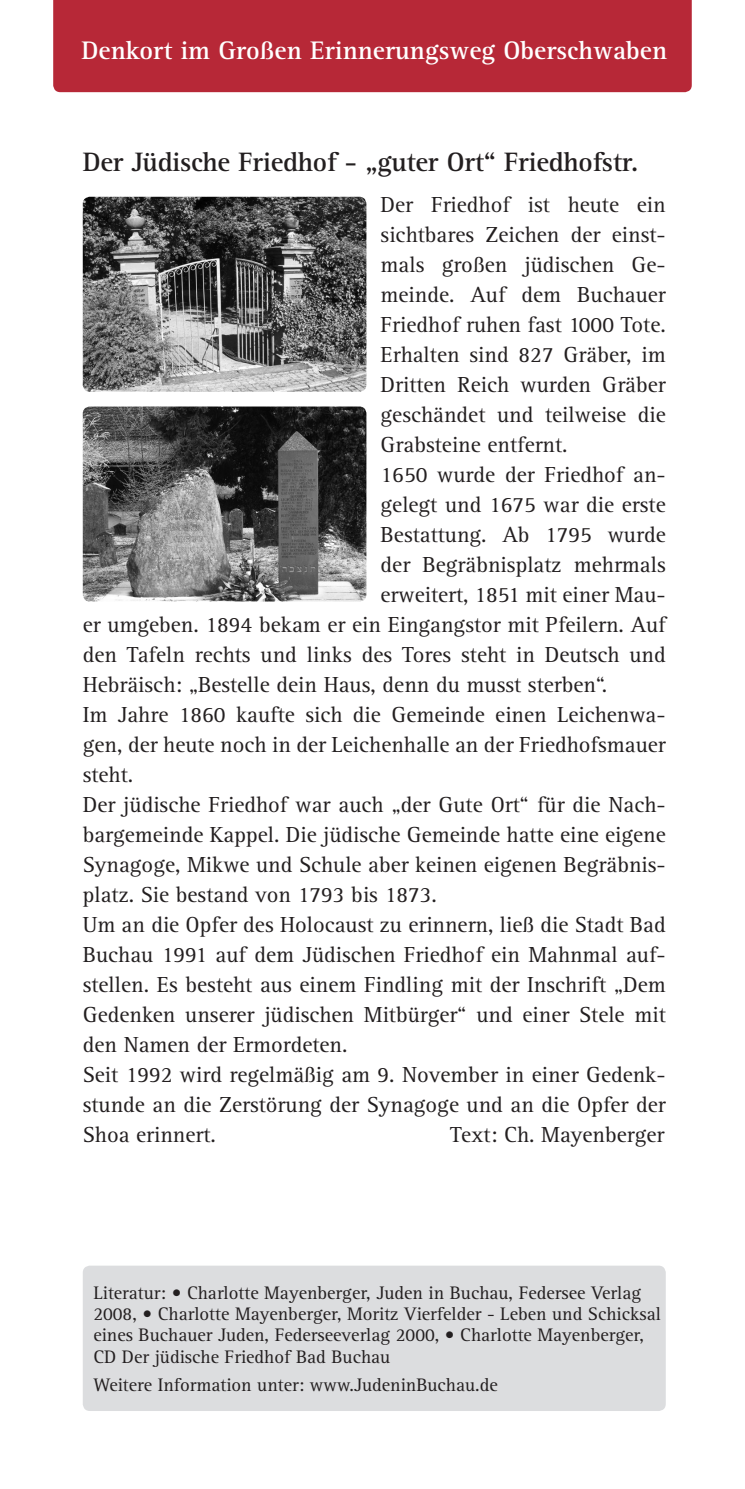
<style>
.page{position:relative;width:745px;height:1489px;background:#fff}
.page>*{position:absolute;margin:0;border:0;box-sizing:border-box;transform-origin:0 0}
.t1{font:700 27.5px "Rotis Serif";letter-spacing:-.01em;color:#231f20}
.t2{font:700 26.25px "Rotis Serif";color:#fff}
.t3{font:22.5px "Rotis Serif";color:#231f20}
.t4{font:18.75px/21.2px "Rotis Serif";color:#231f20}
</style>
<div class="page">
<div style="left:53px;top:0;width:638px;height:92px;background:#b72837"></div>
<div style="left:83px;top:1265px;width:582px;height:145px;background:#dcdddf;border-radius:7px"></div>
<img style="left:83px;top:197px;width:283px;height:195px">
<img style="left:83px;top:406px;width:283px;height:195px">
<p class="t2" style="left:81px;top:35px;width:586px">Denkort im Großen Erinnerungsweg Oberschwaben</p>
<p class="t1" style="left:83px;top:145px;width:556px">Der Jüdische Friedhof - „guter Ort“ Friedhofstr.</p>
<p class="t3" style="left:380px;top:191px;width:286px">Der Friedhof ist heute ein</p>
<p class="t3" style="left:380px;top:221px;width:286px">sichtbares Zeichen der einst-</p>
<p class="t3" style="left:380px;top:251px;width:286px">mals großen jüdischen Ge-</p>
<p class="t3" style="left:380px;top:281px;width:286px">meinde. Auf dem Buchauer</p>
<p class="t3" style="left:380px;top:311px;width:286px">Friedhof ruhen fast 1000 Tote.</p>
<p class="t3" style="left:380px;top:341px;width:286px">Erhalten sind 827 Gräber, im</p>
<p class="t3" style="left:380px;top:371px;width:286px">Dritten Reich wurden Gräber</p>
<p class="t3" style="left:380px;top:401px;width:286px">geschändet und teilweise die</p>
<p class="t3" style="left:380px;top:431px;width:188px">Grabsteine entfernt.</p>
<p class="t3" style="left:380px;top:461px;width:286px">1650 wurde der Friedhof an-</p>
<p class="t3" style="left:380px;top:491px;width:286px">gelegt und 1675 war die erste</p>
<p class="t3" style="left:380px;top:521px;width:286px">Bestattung. Ab 1795 wurde</p>
<p class="t3" style="left:380px;top:551px;width:286px">der Begräbnisplatz mehrmals</p>
<p class="t3" style="left:380px;top:581px;width:286px">erweitert, 1851 mit einer Mau-</p>
<p class="t3" style="left:83px;top:611px;width:584px">er umgeben. 1894 bekam er ein Eingangstor mit Pfeilern. Auf</p>
<p class="t3" style="left:83px;top:641px;width:584px">den Tafeln rechts und links des Tores steht in Deutsch und</p>
<p class="t3" style="left:83px;top:671px;width:525px">Hebräisch: „Bestelle dein Haus, denn du musst sterben“.</p>
<p class="t3" style="left:83px;top:701px;width:584px">Im Jahre 1860 kaufte sich die Gemeinde einen Leichenwa-</p>
<p class="t3" style="left:83px;top:731px;width:584px">gen, der heute noch in der Leichenhalle an der Friedhofsmauer</p>
<p class="t3" style="left:83px;top:761px;width:52px">steht.</p>
<p class="t3" style="left:83px;top:791px;width:584px">Der jüdische Friedhof war auch „der Gute Ort“ für die Nach-</p>
<p class="t3" style="left:83px;top:821px;width:584px">bargemeinde Kappel. Die jüdische Gemeinde hatte eine eigene</p>
<p class="t3" style="left:83px;top:851px;width:584px">Synagoge, Mikwe und Schule aber keinen eigenen Begräbnis-</p>
<p class="t3" style="left:83px;top:881px;width:355px">platz. Sie bestand von 1793 bis 1873.</p>
<p class="t3" style="left:83px;top:911px;width:584px">Um an die Opfer des Holocaust zu erinnern, ließ die Stadt Bad</p>
<p class="t3" style="left:83px;top:941px;width:584px">Buchau 1991 auf dem Jüdischen Friedhof ein Mahnmal auf-</p>
<p class="t3" style="left:83px;top:971px;width:584px">stellen. Es besteht aus einem Findling mit der Inschrift „Dem</p>
<p class="t3" style="left:83px;top:1001px;width:584px">Gedenken unserer jüdischen Mitbürger“ und einer Stele mit</p>
<p class="t3" style="left:83px;top:1031px;width:266px">den Namen der Ermordeten.</p>
<p class="t3" style="left:83px;top:1061px;width:584px">Seit 1992 wird regelmäßig am 9. November in einer Gedenk-</p>
<p class="t3" style="left:83px;top:1091px;width:584px">stunde an die Zerstörung der Synagoge und an die Opfer der</p>
<p class="t3" style="left:83px;top:1121px;width:135px">Shoa erinnert.</p>
<p class="t3" style="left:450px;top:1121px;width:215px">Text: Ch. Mayenberger</p>
<p class="t4" style="left:93px;top:1282px;width:568px">Literatur: • Charlotte Mayenberger, Juden in Buchau, Federsee Verlag 2008, • Charlotte Mayenberger, Moritz Vierfelder - Leben und Schicksal eines Buchauer Juden, Federseeverlag 2000, • Charlotte Mayenberger, CD Der jüdische Friedhof Bad Buchau</p>
<p class="t4" style="left:93px;top:1374px;width:405px">Weitere Information unter: www.JudeninBuchau.de</p>
</div>
